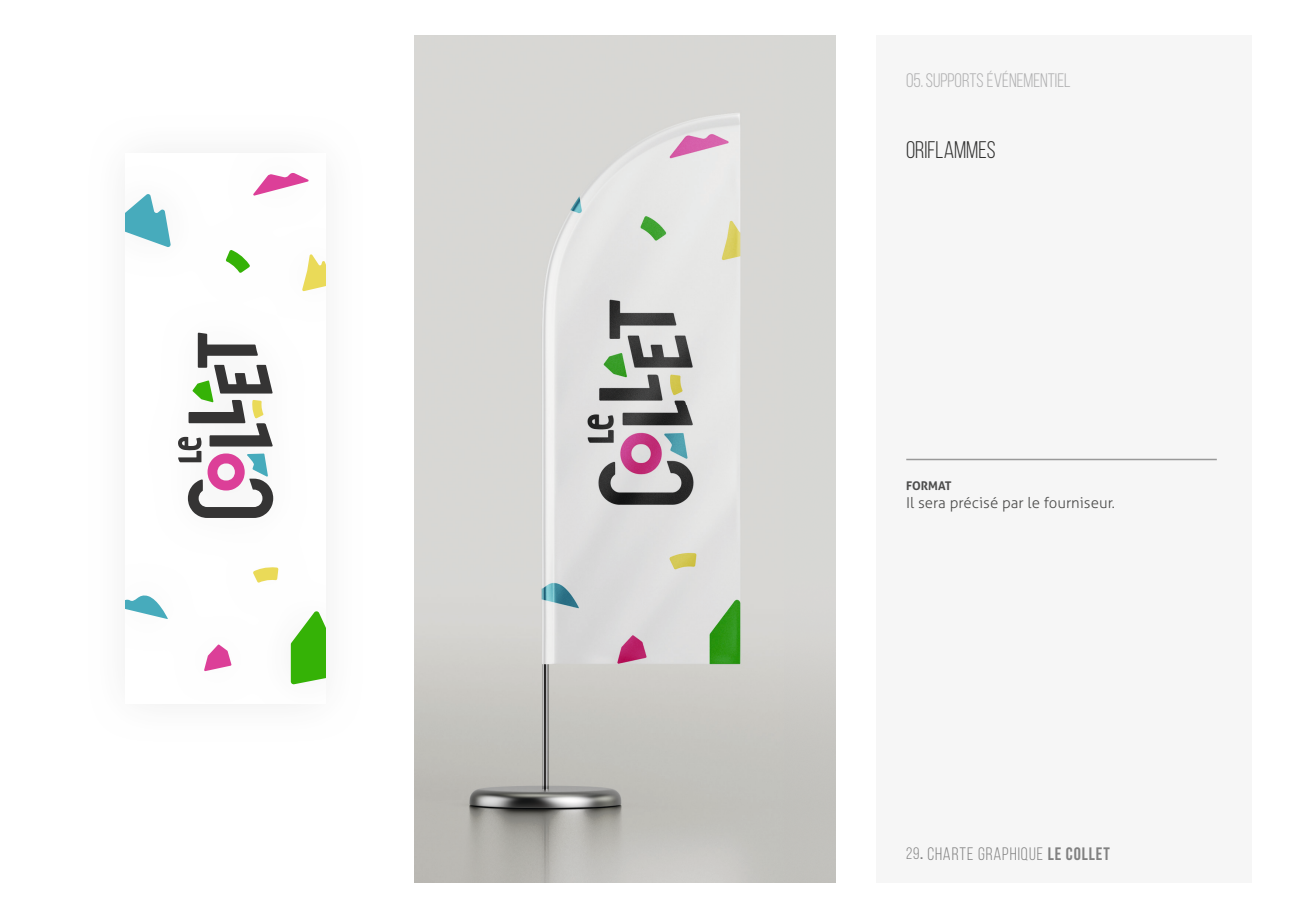
<style>
.page{position:relative;width:1289px;height:919px;background:#fff}
.page>*{position:absolute;margin:0;border:0;box-sizing:border-box;transform-origin:0 0}
.t1{font:24px "Bebas Neue";color:#313130}
.t2{font:19.5px "Bebas Neue";color:#afafb0}
.t3{font:18px "Bebas Neue";letter-spacing:.05em;color:#818181}
.t4{font:300 15px "Aller";color:#4d4d4c}
.t5{font:700 12px "Aller";color:#4d4d4c}
.s1{font-size:16.5px}
.s2{font-weight:700;font-size:16.5px}
.s3{font-weight:700}
</style>
<div class="page">
<div style="left:876px;top:35px;width:375px;height:847px;background:#f6f6f6"></div>
<hr style="left:906px;top:458px;width:310px;height:2px;background:#999">
<svg style="left:178px;top:332px;width:95px;height:186px"></svg>
<svg style="left:126px;top:595px;width:42px;height:24px"></svg>
<svg style="left:126px;top:194px;width:45px;height:53px"></svg>
<svg style="left:253px;top:173px;width:56px;height:23px"></svg>
<svg style="left:204px;top:644px;width:27px;height:27px"></svg>
<svg style="left:302px;top:254px;width:23px;height:37px"></svg>
<svg style="left:291px;top:611px;width:34px;height:73px"></svg>
<svg style="left:253px;top:567px;width:25px;height:15px"></svg>
<svg style="left:226px;top:250px;width:24px;height:23px"></svg>
<img style="left:415px;top:35px;width:421px;height:847px">
<h2 class="t2" style="left:906px;top:70px;width:166px">05. SUPPORTS ÉVÉNEMENTIEL</h2>
<h1 class="t1" style="left:906px;top:137px;width:91px">ORIFLAMMES</h1>
<p class="t5" style="left:906px;top:478px;width:47px">FORMAT</p>
<p class="t4" style="left:906px;top:493px;width:210px">Il sera précisé par le fourniseur.</p>
<p class="t3" style="left:906px;top:844px;width:205px"><span class="s1">29</span><span class="s2">.</span> CHARTE GRAPHIQUE <span class="s3">LE COLLET</span></p>
</div>
